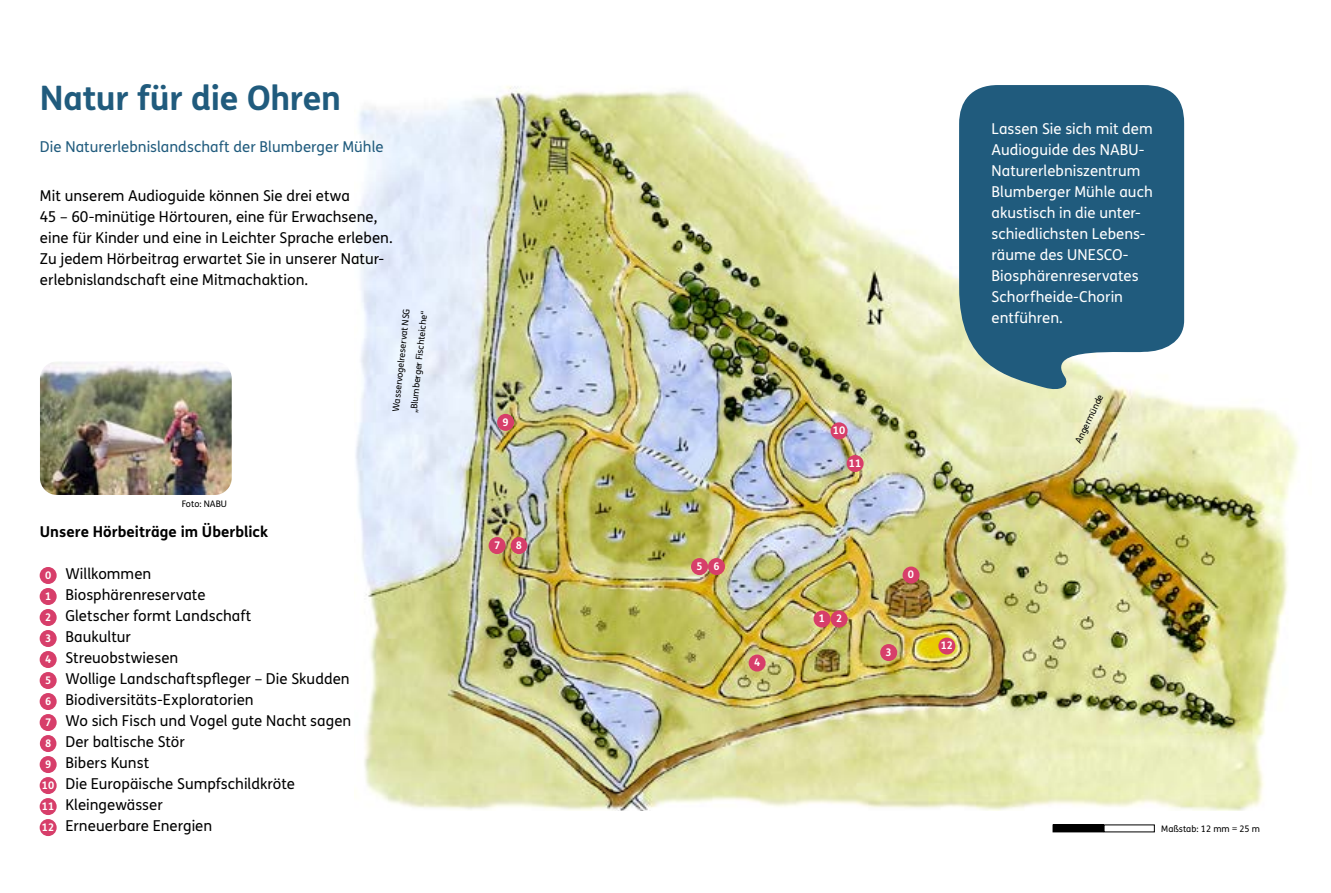
<style>
.page{position:relative;width:1331px;height:893px;background:#fff}
.page>*{position:absolute;margin:0;border:0;box-sizing:border-box;transform-origin:0 0}
.t1{font:700 33.75px "FS Me";letter-spacing:-.01em;color:#205b7d}
.t2{font:15px/21px "FS Me";color:#000}
.t3{font:15px/21px "FS Me";color:#fff}
.t4{font:15px "FS Me";color:#205b7d}
.t5{font:700 15px "FS Me";color:#000}
.t6{font:700 10.5px/21px "FS Me";color:#fff}
.t7{font:9px/17.9px "FS Me";color:#000}
</style>
<div class="page">
<img style="left:355px;top:86px;width:944px;height:724px">
<svg style="left:959px;top:85px;width:225px;height:307px;background:#386c88"></svg>
<div style="left:749px;top:654px;width:17px;height:18px;background:#d73e6a;border-radius:50%"></div>
<div style="left:691px;top:558px;width:17px;height:17px;background:#d73e6a;border-radius:50%"></div>
<div style="left:708px;top:558px;width:17px;height:17px;background:#d73e6a;border-radius:50%"></div>
<div style="left:497px;top:414px;width:17px;height:17px;background:#d73e6a;border-radius:50%"></div>
<div style="left:847px;top:455px;width:17px;height:17px;background:#d73e6a;border-radius:50%"></div>
<div style="left:938px;top:637px;width:17px;height:17px;background:#d73e6a;border-radius:50%"></div>
<div style="left:831px;top:611px;width:17px;height:17px;background:#d73e6a;border-radius:50%"></div>
<div style="left:880px;top:644px;width:17px;height:17px;background:#d73e6a;border-radius:50%"></div>
<div style="left:814px;top:611px;width:17px;height:17px;background:#d73e6a;border-radius:50%"></div>
<div style="left:511px;top:537px;width:16px;height:17px;background:#d73e6a;border-radius:50%"></div>
<div style="left:902px;top:567px;width:17px;height:17px;background:#d73e6a;border-radius:50%"></div>
<div style="left:489px;top:537px;width:17px;height:17px;background:#d73e6a;border-radius:50%"></div>
<div style="left:831px;top:422px;width:17px;height:17px;background:#d73e6a;border-radius:50%"></div>
<img style="left:40px;top:362px;width:192px;height:133px">
<div style="left:1053px;top:825px;width:50px;height:7px;background:#000"></div>
<div style="left:1053px;top:824px;width:51px;height:8px;border:1px solid #000"></div>
<div style="left:40px;top:651px;width:17px;height:17px;background:#d73e6a;border-radius:50%"></div>
<div style="left:40px;top:672px;width:17px;height:17px;background:#d73e6a;border-radius:50%"></div>
<div style="left:40px;top:693px;width:17px;height:17px;background:#d73e6a;border-radius:50%"></div>
<div style="left:40px;top:756px;width:17px;height:17px;background:#d73e6a;border-radius:50%"></div>
<div style="left:40px;top:798px;width:17px;height:17px;background:#d73e6a;border-radius:50%"></div>
<div style="left:40px;top:819px;width:17px;height:17px;background:#d73e6a;border-radius:50%"></div>
<div style="left:40px;top:609px;width:17px;height:17px;background:#d73e6a;border-radius:50%"></div>
<div style="left:40px;top:630px;width:17px;height:17px;background:#d73e6a;border-radius:50%"></div>
<div style="left:40px;top:588px;width:17px;height:17px;background:#d73e6a;border-radius:50%"></div>
<div style="left:40px;top:735px;width:16px;height:17px;background:#d73e6a;border-radius:50%"></div>
<div style="left:40px;top:567px;width:17px;height:17px;background:#d73e6a;border-radius:50%"></div>
<div style="left:40px;top:714px;width:17px;height:17px;background:#d73e6a;border-radius:50%"></div>
<div style="left:40px;top:777px;width:17px;height:17px;background:#d73e6a;border-radius:50%"></div>
<h1 class="t1" style="left:40px;top:72px;width:303px">Natur für die Ohren</h1>
<p class="t4" style="left:40px;top:137px;width:345px">Die Naturerlebnislandschaft der Blumberger Mühle</p>
<p class="t2" style="left:40px;top:185px;width:354px">Mit unserem Audioguide können Sie drei etwa<br>45 – 60-minütige Hörtouren, eine für Erwachsene, eine für Kinder und eine in Leichter Sprache erleben.<br>Zu jedem Hörbeitrag erwartet Sie in unserer Natur&shy;erlebnislandschaft eine Mitmachaktion.</p>
<p class="t7" style="left:182px;top:495px;width:47px">Foto: NABU</p>
<p class="t5" style="left:40px;top:520px;width:230px">Unsere Hörbeiträge im Überblick</p>
<p class="t2" style="left:65px;top:563px;width:287px">Willkommen<br>Biosphärenreservate<br>Gletscher formt Landschaft<br>Baukultur<br>Streuobstwiesen<br>Wollige Landschaftspfleger – Die Skudden<br>Biodiversitäts-Exploratorien<br>Wo sich Fisch und Vogel gute Nacht sagen<br>Der baltische Stör<br>Bibers Kunst<br>Die Europäische Sumpfschildkröte<br>Kleingewässer<br>Erneuerbare Energien</p>
<p class="t6" style="left:45px;top:564px;width:8px">0</p>
<p class="t6" style="left:45px;top:585px;width:8px">1</p>
<p class="t6" style="left:45px;top:606px;width:8px">2<br>3</p>
<p class="t6" style="left:45px;top:648px;width:8px;text-align:justify">4<br>5<br>6</p>
<p class="t6" style="left:45px;top:711px;width:8px">7</p>
<p class="t6" style="left:45px;top:732px;width:8px">8</p>
<p class="t6" style="left:45px;top:753px;width:8px">9</p>
<p class="t6" style="left:42px;top:795px;width:14px">11<br>12</p>
<p class="t6" style="left:42px;top:774px;width:14px">10</p>
<p class="t7" style="left:387px;top:410px;width:105px;rotate:-84deg">Wasservogelreservat NSG „Blumberger Fischteiche“</p>
<p class="t6" style="left:502px;top:411px;width:8px">9</p>
<p class="t6" style="left:494px;top:534px;width:8px">7</p>
<p class="t6" style="left:516px;top:534px;width:8px">8</p>
<p class="t6" style="left:696px;top:555px;width:25px">5 6</p>
<p class="t6" style="left:754px;top:652px;width:8px">4</p>
<p class="t6" style="left:833px;top:419px;width:14px">10</p>
<p class="t6" style="left:849px;top:452px;width:14px">11</p>
<p class="t3" style="left:991px;top:118px;width:163px">Lassen Sie sich mit dem<br>Audioguide des NABU-<br>Naturerlebniszentrum<br>Blumberger Mühle auch akustisch in die unter&shy;schiedlichsten Lebens&shy;räume des UNESCO-<br>Biosphärenreservates<br>Schorfheide-Chorin entführen.</p>
<p class="t7" style="left:1069px;top:439px;width:55px;rotate:-64deg">Angermünde</p>
<p class="t6" style="left:819px;top:608px;width:8px">1</p>
<p class="t6" style="left:836px;top:608px;width:8px">2</p>
<p class="t6" style="left:908px;top:564px;width:8px">0</p>
<p class="t6" style="left:886px;top:641px;width:8px">3</p>
<p class="t6" style="left:941px;top:635px;width:14px">12</p>
<p class="t7" style="left:1161px;top:819px;width:100px">Maßstab: 12 mm = 25 m</p>
</div>
